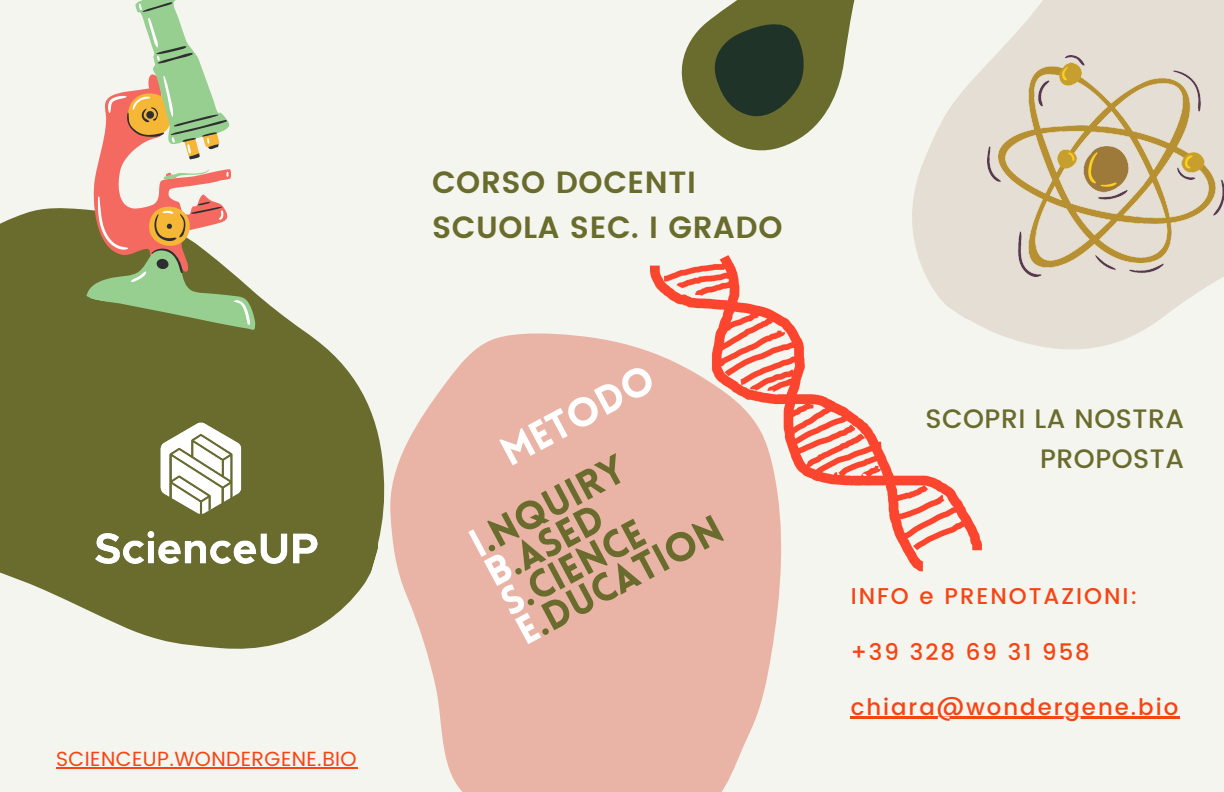
<style>
.page{position:relative;width:1224px;height:792px;background:#f5f5ef}
.page>*{position:absolute;margin:0;border:0;box-sizing:border-box;transform-origin:0 0}
.t1{font:900 39.4px "Lovelo";color:#696c2c}
.t2{font:900 39.4px "Lovelo";color:#fff}
.t3{font:600 30.7px "Poppins";letter-spacing:.02em;color:#696c2c}
.t4{font:500 26.7px/39.8px "Poppins";letter-spacing:.02em;color:#696c2c;text-align:right}
.t5{font:500 22.8px "Poppins";letter-spacing:.085em;color:#f74413}
.t6{font:20.5px "Poppins";letter-spacing:.02em;color:#f74413}
.s1{color:#fff}
</style>
<div class="page">
<div style="left:436px;top:333px;width:345px;height:459px;background:#e9b4a6"></div>
<svg style="left:0;top:208px;width:449px;height:484px"></svg>
<svg style="left:912px;top:0;width:312px;height:350px;fill:#e5ded4"></svg>
<svg style="left:682px;top:0;width:173px;height:150px"></svg>
<svg style="left:78px;top:208px;width:237px;height:123px"></svg>
<svg style="left:71px;top:1px;width:236px;height:325px"></svg>
<img style="left:47px;top:383px;width:318px;height:217px">
<img style="left:650px;top:255px;width:332px;height:317px">
<img style="left:988px;top:56px;width:236px;height:220px">
<hr style="left:851px;top:717px;width:329px;height:2px;background:#f74413">
<hr style="left:56px;top:767px;width:301px;height:2px;background:#f74413">
<p class="t6" style="left:56px;top:747px;width:302px">SCIENCEUP.WONDERGENE.BIO</p>
<p class="t3" style="left:432px;top:165px;width:265px">CORSO DOCENTI</p>
<p class="t3" style="left:432px;top:210px;width:352px">SCUOLA SEC. I GRADO</p>
<p class="t2" style="left:496px;top:441px;width:170px;rotate:-28deg">METODO</p>
<p class="t1" style="left:465px;top:532px;width:172px;rotate:-28deg"><span class="s1">I</span>.NQUIRY</p>
<p class="t1" style="left:480px;top:561px;width:130px;rotate:-28deg"><span class="s1">B</span>.ASED</p>
<p class="t1" style="left:512px;top:619px;width:229px;rotate:-28deg"><span class="s1">E</span>.DUCATION</p>
<p class="t1" style="left:496px;top:590px;width:159px;rotate:-28deg"><span class="s1">S</span>.CIENCE</p>
<p class="t4" style="left:925px;top:399px;width:260px">SCOPRI LA NOSTRA<br>PROPOSTA</p>
<p class="t5" style="left:851px;top:583px;width:288px">INFO e PRENOTAZIONI:</p>
<p class="t5" style="left:851px;top:639px;width:241px">+39 328 69 31 958</p>
<p class="t5" style="left:851px;top:694px;width:329px">chiara@wondergene.bio</p>
</div>
